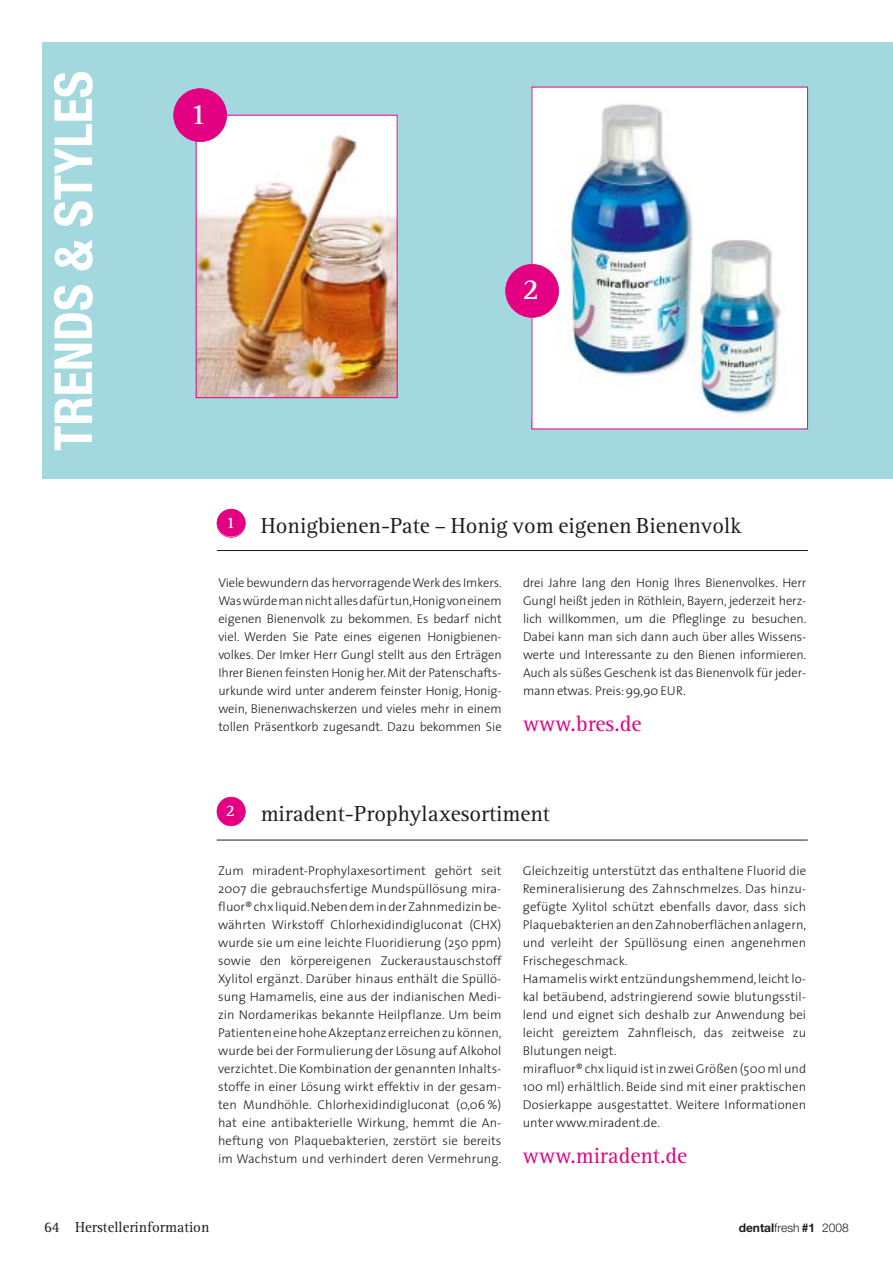
<style>
.page{position:relative;width:893px;height:1263px;background:#fff}
.page>*{position:absolute;margin:0;border:0;box-sizing:border-box;transform-origin:0 0}
.t1{font:700 condensed 52.5px "Helvetica Neue";color:#fff}
.t2{font:700 30px "Rotis Serif";color:#fff}
.t3{font:22.5px "Rotis Serif";color:#1b1c20}
.t4{font:22.5px "Rotis Serif";color:#e40083}
.t5{font:700 16.5px "Rotis Serif";color:#fff}
.t6{font:15px "Rotis Serif";color:#1b1c20}
.t7{font:300 12.75px/18px "The Sans";letter-spacing:.005em;color:#1b1c20;text-align:justify}
.t8{font:300 12px "Helvetica Neue";color:#1b1c20}
.s1{font-weight:700}
</style>
<div class="page">
<div style="left:43px;top:43px;width:850px;height:436px;background:#a2d8de"></div>
<hr style="left:217px;top:550px;width:591px;height:1px;background:#1b1c20">
<div style="left:217px;top:509px;width:28px;height:28px;background:#e40083;border-radius:50%"></div>
<div style="left:217px;top:509px;width:29px;height:29px;border:2px solid #e40083;border-radius:50%"></div>
<hr style="left:217px;top:840px;width:591px;height:1px;background:#1b1c20">
<div style="left:217px;top:797px;width:28px;height:29px;background:#e40083;border-radius:50%"></div>
<div style="left:217px;top:797px;width:29px;height:29px;border:2px solid #e40083;border-radius:50%"></div>
<div style="left:532px;top:87px;width:275px;height:342px;background:#fff"></div>
<img style="left:537px;top:104px;width:244px;height:312px">
<div style="left:506px;top:264px;width:53px;height:53px;background:#e40083;border-radius:50%"></div>
<div style="left:505px;top:264px;width:54px;height:54px;border:2px solid #e40083;border-radius:50%"></div>
<img style="left:198px;top:117px;width:198px;height:279px">
<div style="left:196px;top:115px;width:202px;height:283px;border:1px solid #e40083"></div>
<div style="left:174px;top:89px;width:53px;height:53px;background:#e40083;border-radius:50%"></div>
<div style="left:173px;top:88px;width:54px;height:54px;border:2px solid #e40083;border-radius:50%"></div>
<h1 class="t1" style="left:55px;top:451px;width:381px;rotate:-90deg">TRENDS &amp; STYLES</h1>
<h2 class="t2" style="left:190px;top:103px;width:18px">1</h2>
<h2 class="t2" style="left:522px;top:278px;width:18px">2</h2>
<h3 class="t3" style="left:226px;top:517px;width:517px"><sup>1</sup> Honigbienen-Pate – Honig vom eigenen Bienenvolk</h3>
<p class="t7" style="left:218px;top:575px;width:285px">Viele bewundern das hervorragende Werk des Imkers.<br>Was würde man nichtalles dafür tun,Honig von einem eigenen Bienenvolk zu bekommen. Es bedarf nicht viel. Werden Sie Pate eines eigenen Honigbienen&shy;volkes. Der Imker Herr Gungl stellt aus den Erträgen Ihrer Bienen feinsten Honig her. Mit der Patenschafts&shy;urkunde wird unter anderem feinster Honig, Honig&shy;wein, Bienenwachskerzen und vieles mehr in einem tollen Präsentkorb zugesandt. Dazu bekommen Sie</p>
<p class="t7" style="left:523px;top:575px;width:285px">drei Jahre lang den Honig Ihres Bienenvolkes. Herr Gungl heißt jeden in Röthlein, Bayern, jederzeit herz&shy;lich willkommen, um die Pfleglinge zu besuchen.<br>Dabei kann man sich dann auch über alles Wissens&shy;werte und Interessante zu den Bienen informieren.<br>Auch als süßes Geschenk ist das Bienenvolk für jeder&shy;mann etwas. Preis:99,90 EUR.</p>
<h3 class="t4" style="left:523px;top:715px;width:120px">www.bres.de</h3>
<p class="t5" style="left:226px;top:805px;width:11px">2</p>
<h3 class="t3" style="left:261px;top:805px;width:291px">miradent-Prophylaxesortiment</h3>
<p class="t7" style="left:218px;top:863px;width:285px">Zum miradent-Prophylaxesortiment gehört seit 2007 die gebrauchsfertige Mundspüllösung mira&shy;fluor® chx liquid.Neben dem in der Zahnmedizin be&shy;währten Wirkstoff Chlorhexidindigluconat (CHX) wurde sie um eine leichte Fluoridierung (250 ppm) sowie den körpereigenen Zuckeraustauschstoff Xylitol ergänzt. Darüber hinaus enthält die Spüllö&shy;sung Hamamelis, eine aus der indianischen Medi&shy;zin Nordamerikas bekannte Heilpflanze. Um beim Patienten eine hohe Akzeptanz erreichen zu können, wurde bei der Formulierung der Lösung auf Alkohol verzichtet. Die Kombination der genannten Inhalts&shy;stoffe in einer Lösung wirkt effektiv in der gesam&shy;ten Mundhöhle. Chlorhexidindigluconat (0,06 %) hat eine antibakterielle Wirkung, hemmt die An&shy;heftung von Plaquebakterien, zerstört sie bereits im Wachstum und verhindert deren Vermehrung.</p>
<p class="t7" style="left:523px;top:863px;width:285px;text-align:left">Gleichzeitig unterstützt das enthaltene Fluorid die Remineralisierung des Zahnschmelzes. Das hinzu&shy;gefügte Xylitol schützt ebenfalls davor, dass sich Plaquebakterien an den Zahnoberflächen anlagern, und verleiht der Spüllösung einen angenehmen Frischegeschmack.<br>Hamamelis wirkt entzündungshemmend, leicht lo&shy;kal betäubend, adstringierend sowie blutungsstil&shy;lend und eignet sich deshalb zur Anwendung bei leicht gereiztem Zahnfleisch, das zeitweise zu Blutungen neigt.<br>mirafluor® chx liquid ist in zwei Größen (500 ml und 100 ml) erhältlich. Beide sind mit einer praktischen Dosierkappe ausgestattet. Weitere Informationen unter www.miradent.de.</p>
<h3 class="t4" style="left:523px;top:1147px;width:166px">www.miradent.de</h3>
<p class="t6" style="left:44px;top:1222px;width:167px">64 Herstellerinformation</p>
<p class="t8" style="left:739px;top:1224px;width:112px"><span class="s1">dental</span>fresh <span class="s1">#1</span> 2008</p>
</div>
